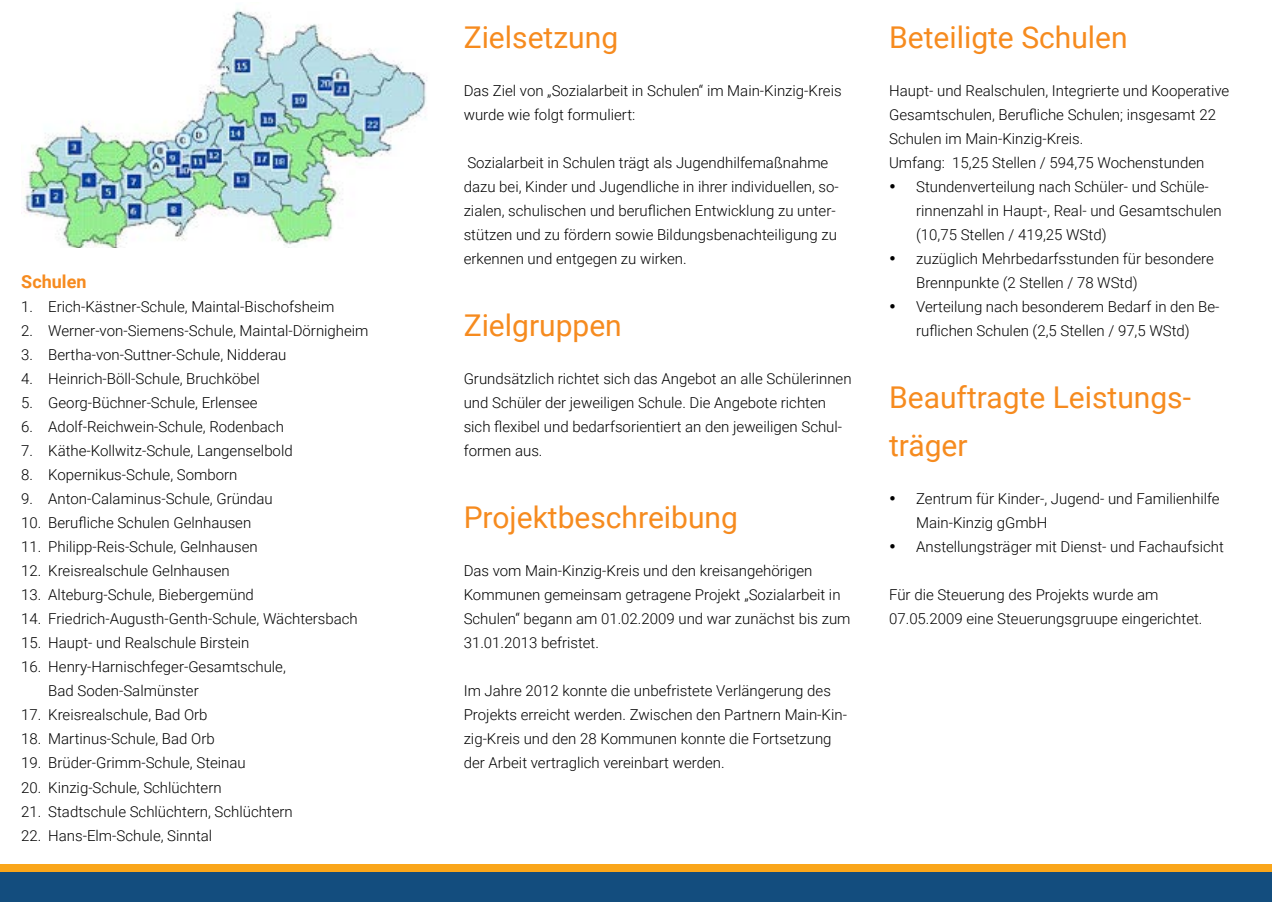
<style>
.page{position:relative;width:1272px;height:902px;background:#fff}
.page>*{position:absolute;margin:0;border:0;box-sizing:border-box;transform-origin:0 0}
.t1{font:30px/48px "Roboto";color:#f68b1f}
.t2{font:700 18px "Roboto";color:#f68b1f}
.t3{font:300 15px/24px "Roboto";color:#000}
</style>
<div class="page">
<div style="left:0;top:872px;width:1271px;height:29px;background:#134d7e"></div>
<div style="left:0;top:864px;width:1271px;height:8px;background:#faa61a"></div>
<img style="left:21px;top:8px;width:406px;height:239px">
<p class="t2" style="left:21px;top:269px;width:67px">Schulen</p>
<p class="t3" style="left:21px;top:294px;width:314px">1. Erich-Kästner-Schule, Maintal-Bischofsheim</p>
<p class="t3" style="left:21px;top:318px;width:349px">2. Werner-von-Siemens-Schule, Maintal-Dörnigheim</p>
<p class="t3" style="left:21px;top:342px;width:267px">3. Bertha-von-Suttner-Schule, Nidderau</p>
<p class="t3" style="left:21px;top:366px;width:240px">4. Heinrich-Böll-Schule, Bruchköbel</p>
<p class="t3" style="left:21px;top:390px;width:238px">5. Georg-Büchner-Schule, Erlensee</p>
<p class="t3" style="left:21px;top:414px;width:264px">6. Adolf-Reichwein-Schule, Rodenbach</p>
<p class="t3" style="left:21px;top:438px;width:273px">7. Käthe-Kollwitz-Schule, Langenselbold</p>
<p class="t3" style="left:21px;top:462px;width:218px">8. Kopernikus-Schule, Somborn</p>
<p class="t3" style="left:21px;top:486px;width:253px">9. Anton-Calaminus-Schule, Gründau</p>
<p class="t3" style="left:21px;top:510px;width:231px">10. Berufliche Schulen Gelnhausen</p>
<p class="t3" style="left:21px;top:534px;width:238px">11. Philipp-Reis-Schule, Gelnhausen</p>
<p class="t3" style="left:21px;top:558px;width:210px">12. Kreisrealschule Gelnhausen</p>
<p class="t3" style="left:21px;top:582px;width:234px">13. Alteburg-Schule, Biebergemünd</p>
<p class="t3" style="left:21px;top:606px;width:338px">14. Friedrich-Augusth-Genth-Schule, Wächtersbach</p>
<p class="t3" style="left:21px;top:630px;width:229px">15. Haupt- und Realschule Birstein</p>
<p class="t3" style="left:48px;top:654px;width:239px;text-indent:-27px">16. Henry-Harnischfeger-Gesamtschule,<br>Bad Soden-Salmünster</p>
<p class="t3" style="left:21px;top:702px;width:188px">17. Kreisrealschule, Bad Orb</p>
<p class="t3" style="left:21px;top:726px;width:195px">18. Martinus-Schule, Bad Orb</p>
<p class="t3" style="left:21px;top:750px;width:226px">19. Brüder-Grimm-Schule, Steinau</p>
<p class="t3" style="left:21px;top:774px;width:202px">20. Kinzig-Schule, Schlüchtern</p>
<p class="t3" style="left:21px;top:798px;width:273px">21. Stadtschule Schlüchtern, Schlüchtern</p>
<p class="t3" style="left:21px;top:822px;width:192px">22. Hans-Elm-Schule, Sinntal</p>
<h1 class="t1" style="left:463px;top:12px;width:156px">Zielsetzung</h1>
<p class="t3" style="left:463px;top:78px;width:379px">Das Ziel von „Sozialarbeit in Schulen“ im Main-Kinzig-Kreis wurde wie folgt formuliert:</p>
<p class="t3" style="left:463px;top:150px;width:376px">Sozialarbeit in Schulen trägt als Jugendhilfemaßnahme dazu bei, Kinder und Jugendliche in ihrer individuellen, so&shy;zialen, schulischen und beruflichen Entwicklung zu unter&shy;stützen und zu fördern sowie Bildungsbenachteiligung zu erkennen und entgegen zu wirken.</p>
<h1 class="t1" style="left:463px;top:300px;width:160px">Zielgruppen</h1>
<p class="t3" style="left:463px;top:366px;width:389px">Grundsätzlich richtet sich das Angebot an alle Schülerinnen und Schüler der jeweiligen Schule. Die Angebote richten sich flexibel und bedarfsorientiert an den jeweiligen Schul&shy;formen aus.</p>
<h1 class="t1" style="left:463px;top:492px;width:276px">Projektbeschreibung</h1>
<p class="t3" style="left:463px;top:558px;width:388px">Das vom Main-Kinzig-Kreis und den kreisangehörigen Kommunen gemeinsam getragene Projekt „Sozialarbeit in Schulen“ begann am 01.02.2009 und war zunächst bis zum 31.01.2013 befristet.</p>
<p class="t3" style="left:463px;top:678px;width:385px">Im Jahre 2012 konnte die unbefristete Verlängerung des Projekts erreicht werden. Zwischen den Partnern Main-Kin&shy;zig-Kreis und den 28 Kommunen konnte die Fortsetzung der Arbeit vertraglich vereinbart werden.</p>
<h1 class="t1" style="left:889px;top:12px;width:240px">Beteiligte Schulen</h1>
<p class="t3" style="left:889px;top:78px;width:342px">Haupt- und Realschulen, Integrierte und Kooperative Gesamtschulen, Berufliche Schulen; insgesamt 22<br>Schulen im Main-Kinzig-Kreis.<br>Umfang: 15,25 Stellen / 594,75 Wochenstunden</p>
<p class="t3" style="left:916px;top:174px;width:307px;text-indent:-27px">• Stundenverteilung nach Schüler- und Schüle&shy;rinnenzahl in Haupt-, Real- und Gesamtschulen (10,75 Stellen / 419,25 WStd)</p>
<p class="t3" style="left:916px;top:246px;width:299px;text-indent:-27px">• zuzüglich Mehrbedarfsstunden für besondere<br>Brennpunkte (2 Stellen / 78 WStd)</p>
<p class="t3" style="left:889px;top:294px;width:332px;text-align:center">• Verteilung nach besonderem Bedarf in den Be&shy;ruflichen Schulen (2,5 Stellen / 97,5 WStd)</p>
<h1 class="t1" style="left:889px;top:372px;width:303px">Beauftragte Leistungs&shy;träger</h1>
<p class="t3" style="left:916px;top:486px;width:305px;text-indent:-27px">• Zentrum für Kinder-, Jugend- und Familienhilfe<br>Main-Kinzig gGmbH</p>
<p class="t3" style="left:889px;top:534px;width:336px">• Anstellungsträger mit Dienst- und Fachaufsicht</p>
<p class="t3" style="left:889px;top:582px;width:315px">Für die Steuerung des Projekts wurde am<br>07.05.2009 eine Steuerungsgruupe eingerichtet.</p>
</div>
